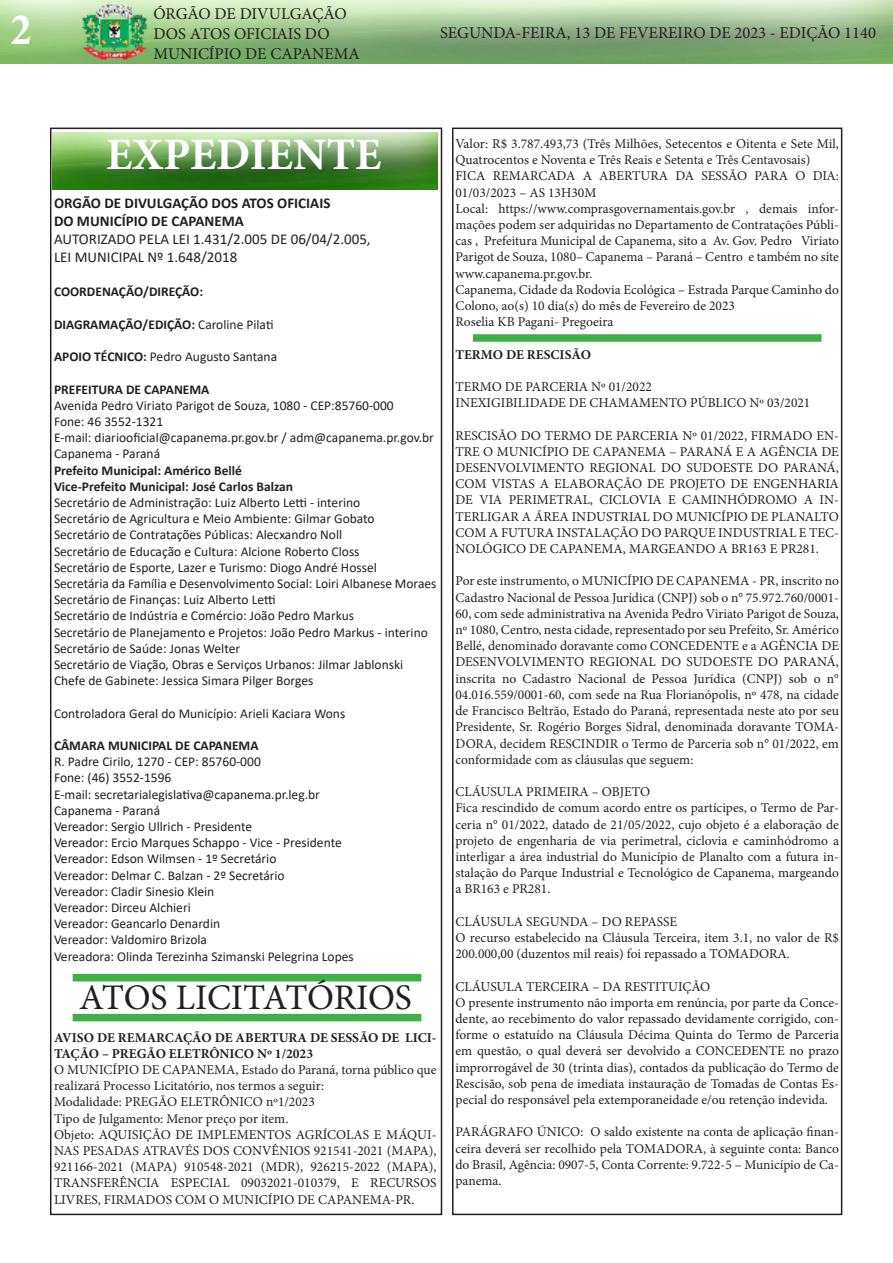
<style>
.page{position:relative;width:893px;height:1263px;background:#fff}
.page>*{position:absolute;margin:0;border:0;box-sizing:border-box;transform-origin:0 0}
.t1{font:700 45px "Minion Pro";color:#fff}
.t2{font:700 condensed 45px "Minion Pro";color:#fff}
.t3{font:36px "Minion Pro";letter-spacing:-.01em;color:#231f20}
.t4{font:16.5px/19.8px "Minion Pro";color:#231f20}
.t5{font:15px "Calibri";color:#231f20}
.t6{font:700 15px "Calibri";color:#231f20}
.t7{font:13.5px/16.2px "Minion Pro";color:#231f20;text-align:justify}
.t8{font:13.5px "Calibri";color:#231f20}
.t9{font:700 13.5px "Calibri";color:#231f20}
.t10{font:700 13.5px/16.2px "Minion Pro";color:#231f20}
.s1{font-weight:400}
.s2{font-weight:700}
</style>
<div class="page">
<div style="left:50px;top:128px;width:392px;height:1087px;border:2px solid #231f20"></div>
<img style="left:0;top:0;width:893px;height:64px">
<div style="left:452px;top:128px;width:390px;height:1087px;border:2px solid #231f20"></div>
<img style="left:53px;top:132px;width:384px;height:58px">
<div style="left:73px;top:974px;width:348px;height:7px;background:#40ae49"></div>
<div style="left:73px;top:1014px;width:348px;height:7px;background:#40ae49"></div>
<div style="left:473px;top:334px;width:348px;height:8px;background:#40ae49"></div>
<h1 class="t2" style="left:11px;top:-1px;width:22px">2</h1>
<p class="t4" style="left:153px;top:4px;width:208px">ÓRGÃO DE DIVULGAÇÃO<br>DOS ATOS OFICIAIS DO<br>MUNICÍPIO DE CAPANEMA</p>
<p class="t4" style="left:440px;top:23px;width:437px">SEGUNDA-FEIRA, 13 DE FEVEREIRO DE 2023 - EDIÇÃO 1140</p>
<p class="t1" style="left:106px;top:123px;width:277px">EXPEDIENTE</p>
<p class="t6" style="left:54px;top:193px;width:278px">ORGÃO DE DIVULGAÇÃO DOS ATOS OFICIAIS</p>
<p class="t6" style="left:54px;top:211px;width:191px">DO MUNICÍPIO DE CAPANEMA</p>
<p class="t5" style="left:54px;top:229px;width:318px">AUTORIZADO PELA LEI 1.431/2.005 DE 06/04/2.005,</p>
<p class="t5" style="left:54px;top:247px;width:185px">LEI MUNICIPAL Nº 1.648/2018</p>
<p class="t9" style="left:54px;top:282px;width:151px">COORDENAÇÃO/DIREÇÃO:</p>
<p class="t9" style="left:54px;top:315px;width:221px">DIAGRAMAÇÃO/EDIÇÃO: <span class="s1">Caroline Pilati</span></p>
<p class="t8" style="left:54px;top:347px;width:225px"><span class="s2">APOIO TÉCNICO:</span> Pedro Augusto Santana</p>
<p class="t9" style="left:54px;top:379px;width:157px">PREFEITURA DE CAPANEMA</p>
<p class="t8" style="left:54px;top:396px;width:341px">Avenida Pedro Viriato Parigot de Souza, 1080 - CEP:85760-000</p>
<p class="t8" style="left:54px;top:412px;width:111px">Fone: 46 3552-1321</p>
<p class="t8" style="left:54px;top:428px;width:381px">E-mail: diariooficial@capanema.pr.gov.br / adm@capanema.pr.gov.br</p>
<p class="t8" style="left:54px;top:444px;width:108px">Capanema - Paraná</p>
<p class="t9" style="left:54px;top:460px;width:189px">Prefeito Municipal: Américo Bellé</p>
<p class="t9" style="left:54px;top:477px;width:241px">Vice-Prefeito Municipal: José Carlos Balzan</p>
<p class="t8" style="left:54px;top:493px;width:308px">Secretário de Administração: Luiz Alberto Letti - interino</p>
<p class="t8" style="left:54px;top:509px;width:322px">Secretário de Agricultura e Meio Ambiente: Gilmar Gobato</p>
<p class="t8" style="left:54px;top:525px;width:290px">Secretário de Contratações Públicas: Alecxandro Noll</p>
<p class="t8" style="left:54px;top:542px;width:307px">Secretário de Educação e Cultura: Alcione Roberto Closs</p>
<p class="t8" style="left:54px;top:558px;width:324px">Secretário de Esporte, Lazer e Turismo: Diogo André Hossel</p>
<p class="t8" style="left:54px;top:574px;width:384px">Secretária da Família e Desenvolvimento Social: Loiri Albanese Moraes</p>
<p class="t8" style="left:54px;top:590px;width:223px">Secretário de Finanças: Luiz Alberto Letti</p>
<p class="t8" style="left:54px;top:606px;width:302px">Secretário de Indústria e Comércio: João Pedro Markus</p>
<p class="t8" style="left:54px;top:623px;width:375px">Secretário de Planejamento e Projetos: João Pedro Markus - interino</p>
<p class="t8" style="left:54px;top:639px;width:188px">Secretário de Saúde: Jonas Welter</p>
<p class="t8" style="left:54px;top:655px;width:351px">Secretário de Viação, Obras e Serviços Urbanos: Jilmar Jablonski</p>
<p class="t8" style="left:54px;top:671px;width:261px">Chefe de Gabinete: Jessica Simara Pilger Borges</p>
<p class="t8" style="left:54px;top:704px;width:293px">Controladora Geral do Município: Arieli Kaciara Wons</p>
<p class="t9" style="left:54px;top:736px;width:206px">CÂMARA MUNICIPAL DE CAPANEMA</p>
<p class="t8" style="left:54px;top:752px;width:208px">R. Padre Cirilo, 1270 - CEP: 85760-000</p>
<p class="t8" style="left:54px;top:768px;width:119px">Fone: (46) 3552-1596</p>
<p class="t8" style="left:54px;top:785px;width:267px">E-mail: secretarialegislativa@capanema.pr.leg.br</p>
<p class="t8" style="left:54px;top:801px;width:108px">Capanema - Paraná</p>
<p class="t8" style="left:54px;top:817px;width:200px">Vereador: Sergio Ullrich - Presidente</p>
<p class="t8" style="left:54px;top:833px;width:289px">Vereador: Ercio Marques Schappo - Vice - Presidente</p>
<p class="t8" style="left:54px;top:849px;width:224px">Vereador: Edson Wilmsen - 1º Secretário</p>
<p class="t8" style="left:54px;top:866px;width:232px">Vereador: Delmar C. Balzan - 2º Secretário</p>
<p class="t8" style="left:54px;top:882px;width:162px">Vereador: Cladir Sinesio Klein</p>
<p class="t8" style="left:54px;top:898px;width:138px">Vereador: Dirceu Alchieri</p>
<p class="t8" style="left:54px;top:914px;width:168px">Vereador: Geancarlo Denardin</p>
<p class="t8" style="left:54px;top:930px;width:155px">Vereador: Valdomiro Brizola</p>
<p class="t8" style="left:54px;top:947px;width:301px">Vereadora: Olinda Terezinha Szimanski Pelegrina Lopes</p>
<p class="t3" style="left:79px;top:973px;width:334px">ATOS LICITATÓRIOS</p>
<p class="t10" style="left:54px;top:1029px;width:384px">AVISO DE REMARCAÇÃO DE ABERTURA DE SESSÃO DE LICI-<br>TAÇÃO – PREGÃO ELETRÔNICO Nº 1/2023</p>
<p class="t7" style="left:54px;top:1062px;width:384px">O MUNICÍPIO DE CAPANEMA, Estado do Paraná, torna público que realizará Processo Licitatório, nos termos a seguir:</p>
<p class="t7" style="left:54px;top:1094px;width:262px">Modalidade: PREGÃO ELETRÔNICO nº1/2023</p>
<p class="t7" style="left:54px;top:1110px;width:236px">Tipo de Julgamento: Menor preço por item.</p>
<p class="t7" style="left:54px;top:1126px;width:384px">Objeto: AQUISIÇÃO DE IMPLEMENTOS AGRÍCOLAS E MÁQUI-NAS PESADAS ATRAVÉS DOS CONVÊNIOS 921541-2021 (MAPA), 921166-2021 (MAPA) 910548-2021 (MDR), 926215-2022 (MAPA), TRANSFERÊNCIA ESPECIAL 09032021-010379, E RECURSOS LIVRES, FIRMADOS COM O MUNICÍPIO DE CAPANEMA-PR.</p>
<p class="t7" style="left:455px;top:136px;width:385px">Valor: R$ 3.787.493,73 (Três Milhões, Setecentos e Oitenta e Sete Mil,<br>Quatrocentos e Noventa e Três Reais e Setenta e Três Centavosais)</p>
<p class="t7" style="left:455px;top:168px;width:385px">FICA REMARCADA A ABERTURA DA SESSÃO PARA O DIA:<br>01/03/2023 – AS 13H30M</p>
<p class="t7" style="left:455px;top:200px;width:385px">Local: https://www.comprasgovernamentais.gov.br , demais infor&shy;mações podem ser adquiridas no Departamento de Contratações Públi&shy;cas , Prefeitura Municipal de Capanema, sito a Av. Gov. Pedro Viriato Parigot de Souza, 1080– Capanema – Paraná – Centro e também no site www.capanema.pr.gov.br.</p>
<p class="t7" style="left:455px;top:281px;width:385px">Capanema, Cidade da Rodovia Ecológica – Estrada Parque Caminho do<br>Colono, ao(s) 10 dia(s) do mês de Fevereiro de 2023</p>
<p class="t7" style="left:455px;top:314px;width:159px">Roselia KB Pagani- Pregoeira</p>
<p class="t10" style="left:455px;top:346px;width:137px">TERMO DE RESCISÃO</p>
<p class="t7" style="left:455px;top:379px;width:198px">TERMO DE PARCERIA Nº 01/2022</p>
<p class="t7" style="left:455px;top:395px;width:356px">INEXIGIBILIDADE DE CHAMAMENTO PÚBLICO Nº 03/2021</p>
<p class="t7" style="left:455px;top:427px;width:385px">RESCISÃO DO TERMO DE PARCERIA Nº 01/2022, FIRMADO EN-TRE O MUNICÍPIO DE CAPANEMA – PARANÁ E A AGÊNCIA DE DESENVOLVIMENTO REGIONAL DO SUDOESTE DO PARANÁ, COM VISTAS A ELABORAÇÃO DE PROJETO DE ENGENHARIA DE VIA PERIMETRAL, CICLOVIA E CAMINHÓDROMO A IN-TERLIGAR A ÁREA INDUSTRIAL DO MUNICÍPIO DE PLANALTO COM A FUTURA INSTALAÇÃO DO PARQUE INDUSTRIAL E TEC-NOLÓGICO DE CAPANEMA, MARGEANDO A BR163 E PR281.</p>
<p class="t7" style="left:455px;top:573px;width:385px">Por este instrumento, o MUNICÍPIO DE CAPANEMA - PR, inscrito no Cadastro Nacional de Pessoa Jurídica (CNPJ) sob o n° 75.972.760/0001- 60, com sede administrativa na Avenida Pedro Viriato Parigot de Souza, nº 1080, Centro, nesta cidade, representado por seu Prefeito, Sr. Américo Bellé, denominado doravante como CONCEDENTE e a AGÊNCIA DE DESENVOLVIMENTO REGIONAL DO SUDOESTE DO PARANÁ, inscrita no Cadastro Nacional de Pessoa Jurídica (CNPJ) sob o n° 04.016.559/0001-60, com sede na Rua Florianópolis, nº 478, na cidade de Francisco Beltrão, Estado do Paraná, representada neste ato por seu Presidente, Sr. Rogério Borges Sidral, denominada doravante TOMA-DORA, decidem RESCINDIR o Termo de Parceria sob n° 01/2022, em conformidade com as cláusulas que seguem:</p>
<p class="t7" style="left:455px;top:784px;width:196px">CLÁUSULA PRIMEIRA – OBJETO</p>
<p class="t7" style="left:455px;top:800px;width:385px">Fica rescindido de comum acordo entre os partícipes, o Termo de Par&shy;ceria n° 01/2022, datado de 21/05/2022, cujo objeto é a elaboração de projeto de engenharia de via perimetral, ciclovia e caminhódromo a interligar a área industrial do Município de Planalto com a futura in&shy;stalação do Parque Industrial e Tecnológico de Capanema, margeando a BR163 e PR281.</p>
<p class="t7" style="left:455px;top:913px;width:223px">CLÁUSULA SEGUNDA – DO REPASSE</p>
<p class="t7" style="left:455px;top:929px;width:385px">O recurso estabelecido na Cláusula Terceira, item 3.1, no valor de R$<br>200.000,00 (duzentos mil reais) foi repassado a TOMADORA.</p>
<p class="t7" style="left:455px;top:978px;width:256px">CLÁUSULA TERCEIRA – DA RESTITUIÇÃO</p>
<p class="t7" style="left:455px;top:994px;width:385px">O presente instrumento não importa em renúncia, por parte da Conce&shy;dente, ao recebimento do valor repassado devidamente corrigido, con&shy;forme o estatuído na Cláusula Décima Quinta do Termo de Parceria em questão, o qual deverá ser devolvido a CONCEDENTE no prazo improrrogável de 30 (trinta dias), contados da publicação do Termo de Rescisão, sob pena de imediata instauração de Tomadas de Contas Es&shy;pecial do responsável pela extemporaneidade e/ou retenção indevida.</p>
<p class="t7" style="left:455px;top:1124px;width:385px">PARÁGRAFO ÚNICO: O saldo existente na conta de aplicação finan&shy;ceira deverá ser recolhido pela TOMADORA, à seguinte conta: Banco do Brasil, Agência: 0907-5, Conta Corrente: 9.722-5 – Município de Ca&shy;panema.</p>
</div>
